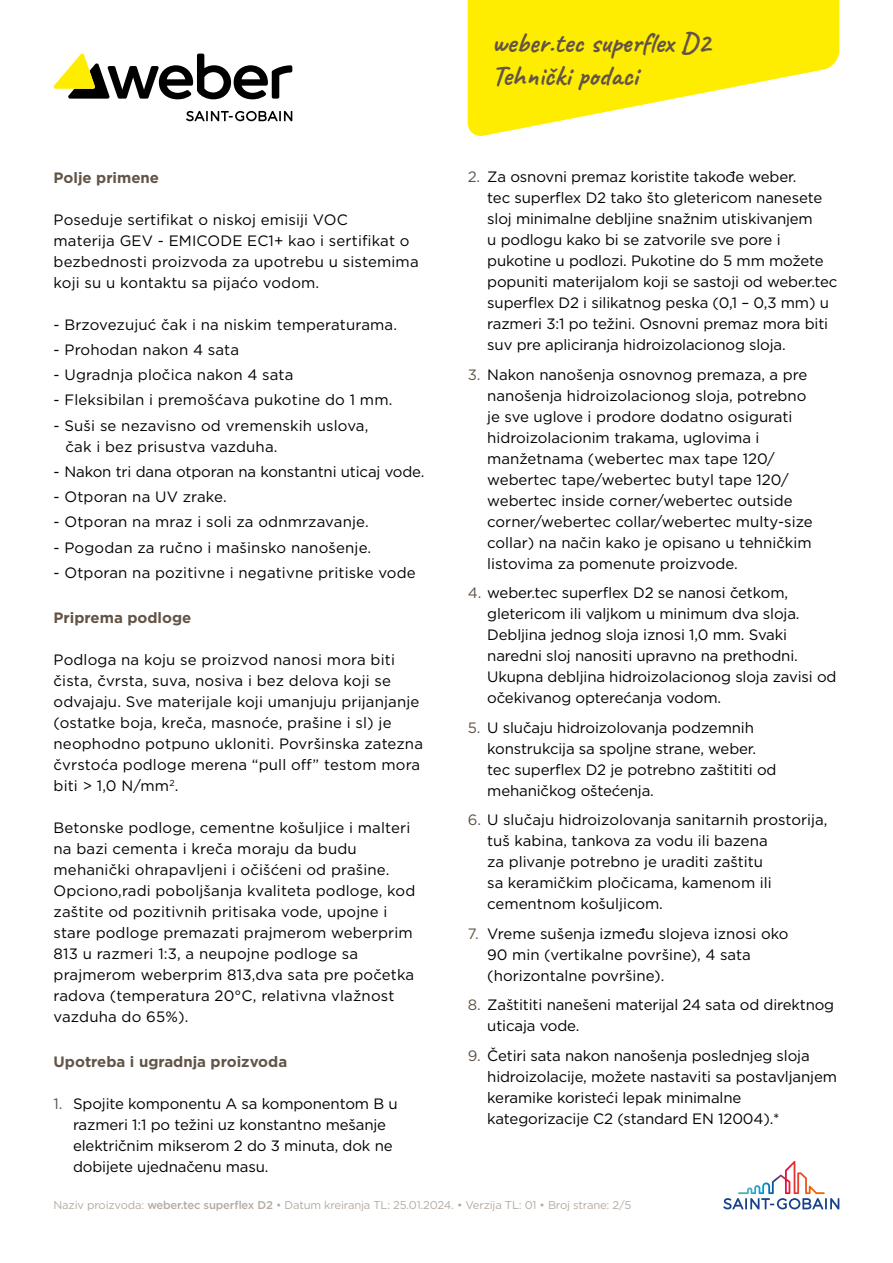
<style>
.page{position:relative;width:893px;height:1263px;background:#fff}
.page>*{position:absolute;margin:0;border:0;box-sizing:border-box;transform-origin:0 0}
.t1{font:700 28.5px/33px "Caveat";color:#625446}
.t2{font:15px/21px "Gotham";color:#000}
.t3{font:700 15px "Gotham";color:#625446}
.t4{font:11.25px "Gotham";letter-spacing:-.015em;color:#b4aaa1}
.s1{color:#625446}
.s2{font-weight:500}
</style>
<div class="page">
<svg style="left:468px;top:0;width:371px;height:136px;fill:#ffed00"></svg>
<svg style="left:186px;top:111px;width:106px;height:10px"></svg>
<svg style="left:53px;top:53px;width:239px;height:46px"></svg>
<svg style="left:723px;top:1161px;width:116px;height:48px"></svg>
<p class="t3" style="left:54px;top:167px;width:107px">Polje primene</p>
<p class="t2" style="left:54px;top:209px;width:367px">Poseduje sertifikat o niskoj emisiji VOC<br>materija GEV - EMICODE EC1+ kao i sertifikat o bezbednosti proizvoda za upotrebu u sistemima koji su u kontaktu sa pijaćo vodom.</p>
<p class="t2" style="left:54px;top:314px;width:345px">- Brzovezujuć čak i na niskim temperaturama.</p>
<p class="t2" style="left:54px;top:339px;width:187px">- Prohodan nakon 4 sata</p>
<p class="t2" style="left:54px;top:364px;width:241px">- Ugradnja pločica nakon 4 sata</p>
<p class="t2" style="left:54px;top:389px;width:340px">- Fleksibilan i premošćava pukotine do 1 mm.</p>
<p class="t2" style="left:66px;top:415px;width:304px;text-indent:-12px">- Suši se nezavisno od vremenskih uslova, čak i bez prisustva vazduha.</p>
<p class="t2" style="left:54px;top:461px;width:372px">- Nakon tri dana otporan na konstantni uticaj vode.</p>
<p class="t2" style="left:54px;top:486px;width:175px">- Otporan na UV zrake.</p>
<p class="t2" style="left:54px;top:511px;width:317px">- Otporan na mraz i soli za odnmrzavanje.</p>
<p class="t2" style="left:54px;top:537px;width:319px">- Pogodan za ručno i mašinsko nanošenje.</p>
<p class="t2" style="left:54px;top:562px;width:364px">- Otporan na pozitivne i negativne pritiske vode</p>
<p class="t3" style="left:54px;top:607px;width:139px">Priprema podloge</p>
<p class="t2" style="left:54px;top:649px;width:371px">Podloga na koju se proizvod nanosi mora biti čista, čvrsta, suva, nosiva i bez delova koji se odvajaju. Sve materijale koji umanjuju prijanjanje (ostatke boja, kreča, masnoće, prašine i sl) je neophodno potpuno ukloniti. Površinska zatezna čvrstoća podloge merena “pull off” testom mora biti &gt; 1,0 N/mm<sup>2</sup>.</p>
<p class="t2" style="left:54px;top:817px;width:363px">Betonske podloge, cementne košuljice i malteri na bazi cementa i kreča moraju da budu mehanički ohrapavljeni i očišćeni od prašine.<br>Opciono,radi poboljšanja kvaliteta podloge, kod zaštite od pozitivnih pritisaka vode, upojne i stare podloge premazati prajmerom weberprim 813 u razmeri 1:3, a neupojne podloge sa prajmerom weberprim 813,dva sata pre početka radova (temperatura 20°C, relativna vlažnost vazduha do 65%).</p>
<p class="t3" style="left:54px;top:1051px;width:235px">Upotreba i ugradnja proizvoda</p>
<p class="t2" style="left:73px;top:1092px;width:326px;text-indent:-20px"><span class="s1">1.</span> Spojite komponentu A sa komponentom B u razmeri 1:1 po težini uz konstantno mešanje električnim mikserom 2 do 3 minuta, dok ne dobijete ujednačenu masu.</p>
<h1 class="t1" style="left:492px;top:26px;width:220px">weber.tec superflex D2<br>Tehnički podaci</h1>
<p class="t2" style="left:487px;top:166px;width:352px;text-indent:-20px"><span class="s1">2.</span> Za osnovni premaz koristite takođe weber.<br>tec superflex D2 tako što gletericom nanesete sloj minimalne debljine snažnim utiskivanjem<br>u podlogu kako bi se zatvorile sve pore i pukotine u podlozi. Pukotine do 5 mm možete popuniti materijalom koji se sastoji od weber.tec superflex D2 i silikatnog peska (0,1 – 0,3 mm) u razmeri 3:1 po težini. Osnovni premaz mora biti suv pre apliciranja hidroizolacionog sloja.</p>
<p class="t2" style="left:487px;top:364px;width:327px;text-indent:-20px"><span class="s1">3.</span> Nakon nanošenja osnovnog premaza, a pre nanošenja hidroizolacionog sloja, potrebno je sve uglove i prodore dodatno osigurati hidroizolacionim trakama, uglovima i manžetnama (webertec max tape 120/ webertec tape/webertec butyl tape 120/ webertec inside corner/webertec outside corner/webertec collar/webertec multy-size collar) na način kako je opisano u tehničkim listovima za pomenute proizvode.</p>
<p class="t2" style="left:487px;top:582px;width:351px;text-indent:-20px"><span class="s1">4.</span> weber.tec superflex D2 se nanosi četkom, gletericom ili valjkom u minimum dva sloja.<br>Debljina jednog sloja iznosi 1,0 mm. Svaki naredni sloj nanositi upravno na prethodni.<br>Ukupna debljina hidroizolacionog sloja zavisi od očekivanog opterećanja vodom.</p>
<p class="t2" style="left:487px;top:717px;width:291px;text-indent:-20px"><span class="s1">5.</span> U slučaju hidroizolovanja podzemnih konstrukcija sa spoljne strane, weber. tec superflex D2 je potrebno zaštititi od mehaničkog oštećenja.</p>
<p class="t2" style="left:487px;top:809px;width:342px;text-indent:-20px"><span class="s1">6.</span> U slučaju hidroizolovanja sanitarnih prostorija, tuš kabina, tankova za vodu ili bazena<br>za plivanje potrebno je uraditi zaštitu<br>sa keramičkim pločicama, kamenom ili cementnom košuljicom.</p>
<p class="t2" style="left:487px;top:923px;width:303px;text-indent:-20px"><span class="s1">7.</span> Vreme sušenja između slojeva iznosi oko<br>90 min (vertikalne površine), 4 sata (horizontalne površine).</p>
<p class="t2" style="left:487px;top:994px;width:348px;text-indent:-20px"><span class="s1">8.</span> Zaštititi nanešeni materijal 24 sata od direktnog uticaja vode.</p>
<p class="t2" style="left:487px;top:1045px;width:351px;text-indent:-20px"><span class="s1">9.</span> Četiri sata nakon nanošenja poslednjeg sloja hidroizolacije, možete nastaviti sa postavljanjem keramike koristeći lepak minimalne kategorizacije C2 (standard EN 12004).*</p>
<p class="t4" style="left:54px;top:1198px;width:579px">Naziv proizvoda: <span class="s2">weber.tec superflex D2</span> • Datum kreiranja TL: 25.01.2024. • Verzija TL: 01 • Broj strane: 2/5</p>
</div>
